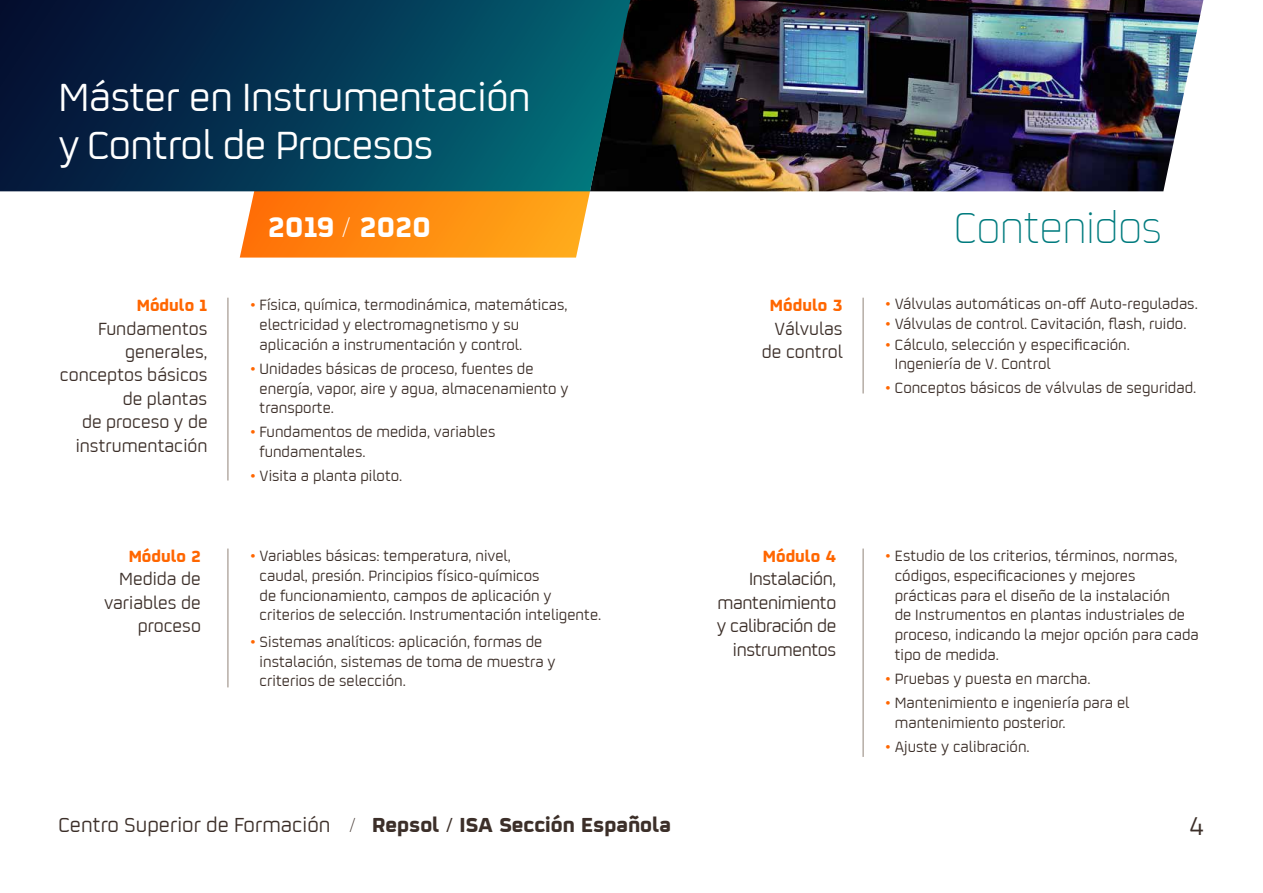
<style>
.page{position:relative;width:1263px;height:893px;background:#fff}
.page>*{position:absolute;margin:0;border:0;box-sizing:border-box;transform-origin:0 0}
.t1{font:300 48px "Repsol";color:#017b7e}
.t2{font:43.5px/48px "Repsol";letter-spacing:-.01em;color:#fff}
.t3{font:700 31.5px "Repsol";color:#fff}
.t4{font:28.5px "Repsol";color:#3c2f29}
.t5{font:22.5px "Repsol";color:#3c2f29}
.t6{font:19.5px/23.4px "Repsol";color:#3c2f29;text-align:right}
.t7{font:19.5px/23.4px "Repsol";letter-spacing:-.02em;color:#3c2f29;text-align:right}
.t8{font:700 18px "Repsol";color:#f60}
.t9{font:16.5px/19.8px "Repsol";color:#3c2f29}
.s1{font-weight:300}
.s2{color:#f60}
.s3{font-weight:700}
</style>
<div class="page">
<svg style="left:240px;top:191px;width:365px;height:67px;background:#fd9524"></svg>
<img style="left:630px;top:0;width:573px;height:191px">
<svg style="left:0;top:0;width:630px;height:191px;background:#033853"></svg>
<hr style="left:228px;top:298px;width:1px;height:182px;background:#918379">
<hr style="left:863px;top:298px;width:1px;height:95px;background:#918379">
<hr style="left:228px;top:549px;width:1px;height:138px;background:#918379">
<hr style="left:863px;top:549px;width:1px;height:208px;background:#918379">
<h2 class="t2" style="left:59px;top:70px;width:474px">Máster en Instrumentación y Control de Procesos</h2>
<p class="t8" style="left:137px;top:290px;width:72px">Módulo 1</p>
<p class="t6" style="left:60px;top:315px;width:149px">Fundamentos generales, conceptos básicos de plantas<br>de proceso y de instrumentación</p>
<p class="t8" style="left:129px;top:541px;width:74px">Módulo 2</p>
<p class="t6" style="left:104px;top:566px;width:98px">Medida de variables de proceso</p>
<h3 class="t3" style="left:268px;top:201px;width:164px">2019 <span class="s1">/</span> 2020</h3>
<p class="t9" style="left:260px;top:294px;width:310px;text-indent:-10px"><span class="s2">•</span> Física, química, termodinámica, matemáticas, electricidad y electromagnetismo y su aplicación a instrumentación y control.</p>
<p class="t9" style="left:260px;top:357px;width:310px;text-indent:-10px"><span class="s2">•</span> Unidades básicas de proceso, fuentes de energía, vapor, aire y agua, almacenamiento y transporte.</p>
<p class="t9" style="left:260px;top:421px;width:237px;text-indent:-10px"><span class="s2">•</span> Fundamentos de medida, variables fundamentales.</p>
<p class="t9" style="left:250px;top:465px;width:154px"><span class="s2">•</span> Visita a planta piloto.</p>
<p class="t9" style="left:260px;top:545px;width:343px;text-indent:-10px"><span class="s2">•</span> Variables básicas: temperatura, nivel,<br>caudal, presión. Principios físico-químicos<br>de funcionamiento, campos de aplicación y criterios de selección. Instrumentación inteligente.</p>
<p class="t9" style="left:260px;top:631px;width:297px;text-indent:-10px"><span class="s2">•</span> Sistemas analíticos: aplicación, formas de instalación, sistemas de toma de muestra y criterios de selección.</p>
<h3 class="t5" style="left:59px;top:809px;width:614px">Centro Superior de Formación <span class="s1">/</span> <span class="s3">Repsol</span> / <span class="s3">ISA Sección Española</span></h3>
<p class="t8" style="left:770px;top:290px;width:74px">Módulo 3</p>
<p class="t6" style="left:762px;top:315px;width:82px">Válvulas de control</p>
<h1 class="t1" style="left:954px;top:195px;width:209px">Contenidos</h1>
<p class="t9" style="left:885px;top:293px;width:314px"><span class="s2">•</span> Válvulas automáticas on-off Auto-reguladas.</p>
<p class="t9" style="left:895px;top:333px;width:237px;text-indent:-10px"><span class="s2">•</span> Cálculo, selección y especificación.<br>Ingeniería de V. Control</p>
<p class="t9" style="left:885px;top:377px;width:313px"><span class="s2">•</span> Conceptos básicos de válvulas de seguridad.</p>
<p class="t9" style="left:885px;top:313px;width:303px"><span class="s2">•</span> Válvulas de control. Cavitación, flash, ruido.</p>
<p class="t8" style="left:763px;top:541px;width:75px">Módulo 4</p>
<p class="t7" style="left:717px;top:566px;width:121px">Instalación, mantenimiento y calibración de instrumentos</p>
<p class="t9" style="left:895px;top:545px;width:305px;text-indent:-10px"><span class="s2">•</span> Estudio de los criterios, términos, normas, códigos, especificaciones y mejores prácticas para el diseño de la instalación<br>de Instrumentos en plantas industriales de proceso, indicando la mejor opción para cada tipo de medida.</p>
<p class="t9" style="left:885px;top:668px;width:207px"><span class="s2">•</span> Pruebas y puesta en marcha.</p>
<p class="t9" style="left:895px;top:692px;width:236px;text-indent:-10px"><span class="s2">•</span> Mantenimiento e ingeniería para el mantenimiento posterior.</p>
<p class="t9" style="left:885px;top:736px;width:146px"><span class="s2">•</span> Ajuste y calibración.</p>
<h3 class="t4" style="left:1189px;top:806px;width:17px">4</h3>
</div>
